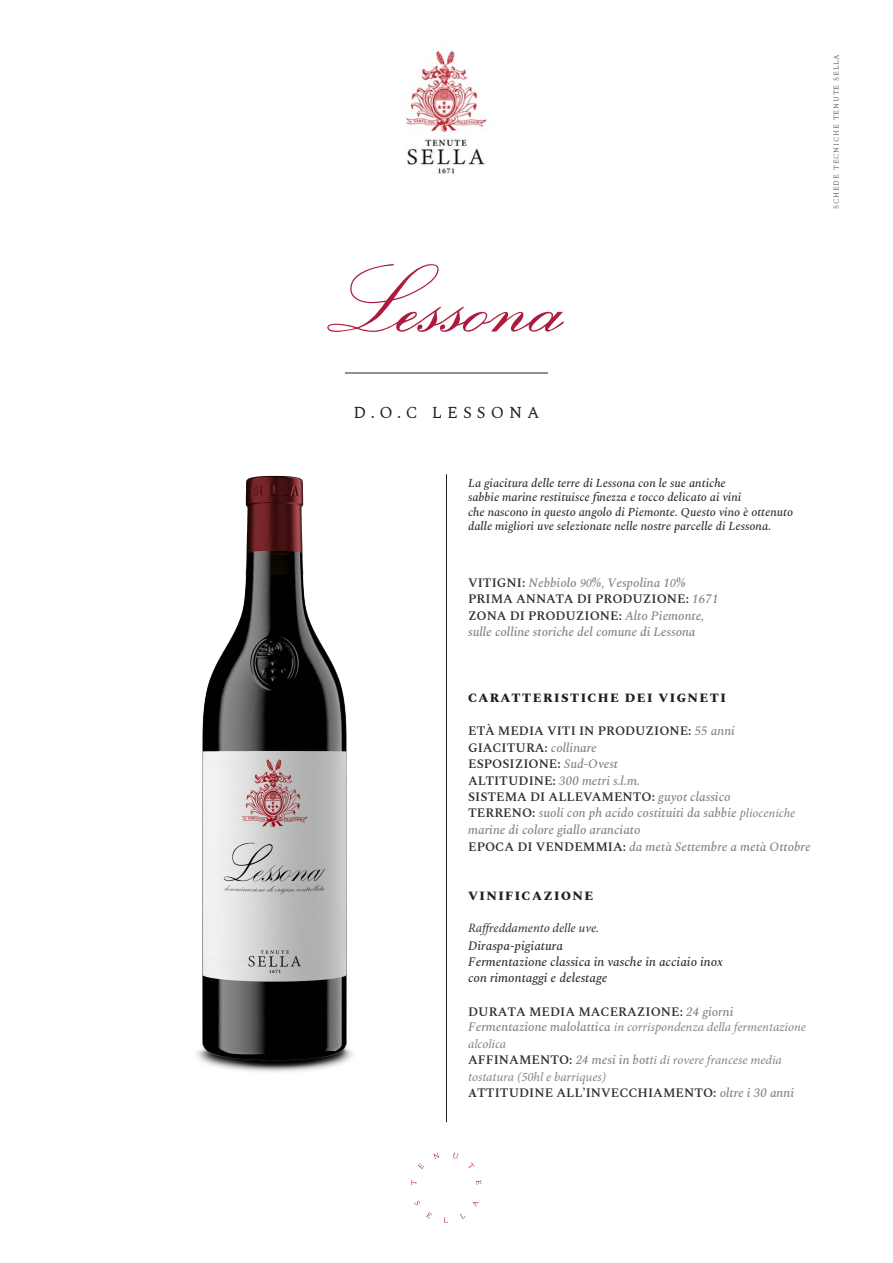
<style>
.page{position:relative;width:893px;height:1263px;background:#fff}
.page>*{position:absolute;margin:0;border:0;box-sizing:border-box;transform-origin:0 0}
.t1{font:96px "Exmouth";color:#ad1c3e}
.t2{font:16.5px "Spectral";letter-spacing:.31em;color:#231f20}
.t3{font:600 12.75px/16.4px "Spectral";color:#312f30}
.t4{font:italic 500 12.75px/16.4px "Spectral";color:#808285}
.t5{font:italic 12.75px/16.5px "Minion Pro";color:#808285}
.t6{font:italic 500 12.75px/16px "Spectral";color:#312f30}
.t7{font:800 12.75px "Spectral";letter-spacing:.11em;color:#231f20}
.t8{font:italic 12.75px "Minion Pro";color:#312f30}
.t9{font:italic 500 12px/14.4px "Spectral";color:#312f30}
.t10{font:7.5px "Spectral";letter-spacing:.1em;color:#6c6d70}
.s1{font-weight:600;font-style:normal;color:#312f30}
.s2{font-family:"Minion Pro";font-weight:400}
.s3{font-weight:500;font-style:italic;color:#808285}
.s4{font-family:"Minion Pro";font-weight:400;font-style:italic;color:#808285}
.s5{font-family:"Spectral";font-weight:500}
.s6{font-family:"Spectral";font-weight:600;font-style:normal;color:#312f30}
.s7{font-family:"Minion Pro";font-weight:700}
</style>
<div class="page">
<svg style="left:411px;top:1180px;width:5px;height:5px"></svg>
<svg style="left:418px;top:1163px;width:6px;height:6px"></svg>
<svg style="left:433px;top:1153px;width:6px;height:6px"></svg>
<svg style="left:453px;top:1152px;width:6px;height:6px"></svg>
<svg style="left:468px;top:1162px;width:6px;height:6px"></svg>
<svg style="left:476px;top:1180px;width:5px;height:4px"></svg>
<svg style="left:414px;top:1201px;width:6px;height:4px"></svg>
<svg style="left:426px;top:1212px;width:6px;height:6px"></svg>
<svg style="left:444px;top:1217px;width:4px;height:6px"></svg>
<svg style="left:460px;top:1214px;width:5px;height:5px"></svg>
<svg style="left:473px;top:1202px;width:5px;height:5px"></svg>
<hr style="left:345px;top:373px;width:203px;height:1px;background:#231f20">
<img style="left:196px;top:474px;width:251px;height:649px">
<img style="left:405px;top:50px;width:82px;height:124px">
<h1 class="t1" style="left:319px;top:243px;width:256px">Lessona</h1>
<p class="t10" style="left:831px;top:209px;width:156px;rotate:-90deg">SCHEDE TECNICHE TENUTE SELLA</p>
<p class="t2" style="left:353px;top:400px;width:187px">D.O.C LESSONA</p>
<p class="t9" style="left:468px;top:475px;width:326px">La giacitura delle terre di Lessona con le sue antiche<br>sabbie marine restituisce finezza e tocco delicato ai vini<br>che nascono in questo angolo di Piemonte. Questo vino è ottenuto dalle migliori uve selezionate nelle nostre parcelle di Lessona.</p>
<p class="t4" style="left:468px;top:574px;width:252px"><span class="s1">VITIGNI:</span> Nebbiolo <span class="s2">90</span>%, Vespolina 1<span class="s2">0</span>% <span class="s1">PRIMA ANNATA DI PRODUZIONE:</span> 1671<br><span class="s1">ZONA DI PRODUZIONE:</span> Alto Piemonte, sulle colline storiche del comune di Lessona</p>
<p class="t7" style="left:468px;top:689px;width:259px">CARATTERISTICHE DEI VIGNETI</p>
<p class="t3" style="left:468px;top:722px;width:329px">ETÀ MEDIA VITI IN PRODUZIONE: <span class="s3">55 anni </span>GIACITURA: <span class="s3">collinare<br></span>ESPOSIZIONE: <span class="s3">Sud-Ovest<br></span>ALTITUDINE: <span class="s3">300 metri s.l.m.<br></span>SISTEMA DI ALLEVAMENTO: <span class="s3">guyot classico </span>TERRENO: <span class="s3">suoli con ph acido costituiti da sabbie</span> <span class="s4">plioceniche</span></p>
<p class="t4" style="left:468px;top:821px;width:344px">marine di colore giallo aranciato<br><span class="s1">EPOCA DI VENDEMMIA:</span> da metà Settembre a metà Ottobre</p>
<p class="t7" style="left:468px;top:887px;width:127px">VINIFICAZIONE</p>
<p class="t8" style="left:468px;top:919px;width:133px">Raffreddamento delle uve.</p>
<p class="t6" style="left:468px;top:937px;width:256px">Diraspa-pigiatura<br>Fermentazione classica in vasche in acciaio inox con rimontaggi e delestage</p>
<p class="t3" style="left:468px;top:1002px;width:267px">DURATA MEDIA MACERAZIONE: <span class="s3">24 giorni</span></p>
<p class="t5" style="left:468px;top:1019px;width:339px"><span class="s5">Fermentazione malolattica</span> in corrispondenza della fermentazione alcolica<br><span class="s6">AFFINAMENTO:</span> <span class="s5">24 mesi in bot</span>ti di rovere francese media tostatura (50hl e barriques)</p>
<p class="t3" style="left:468px;top:1084px;width:327px"><span class="s7">A</span>TTITUDINE ALL’INVECCHIAMENTO: <span class="s3">oltre i 30 anni</span></p>
</div>
